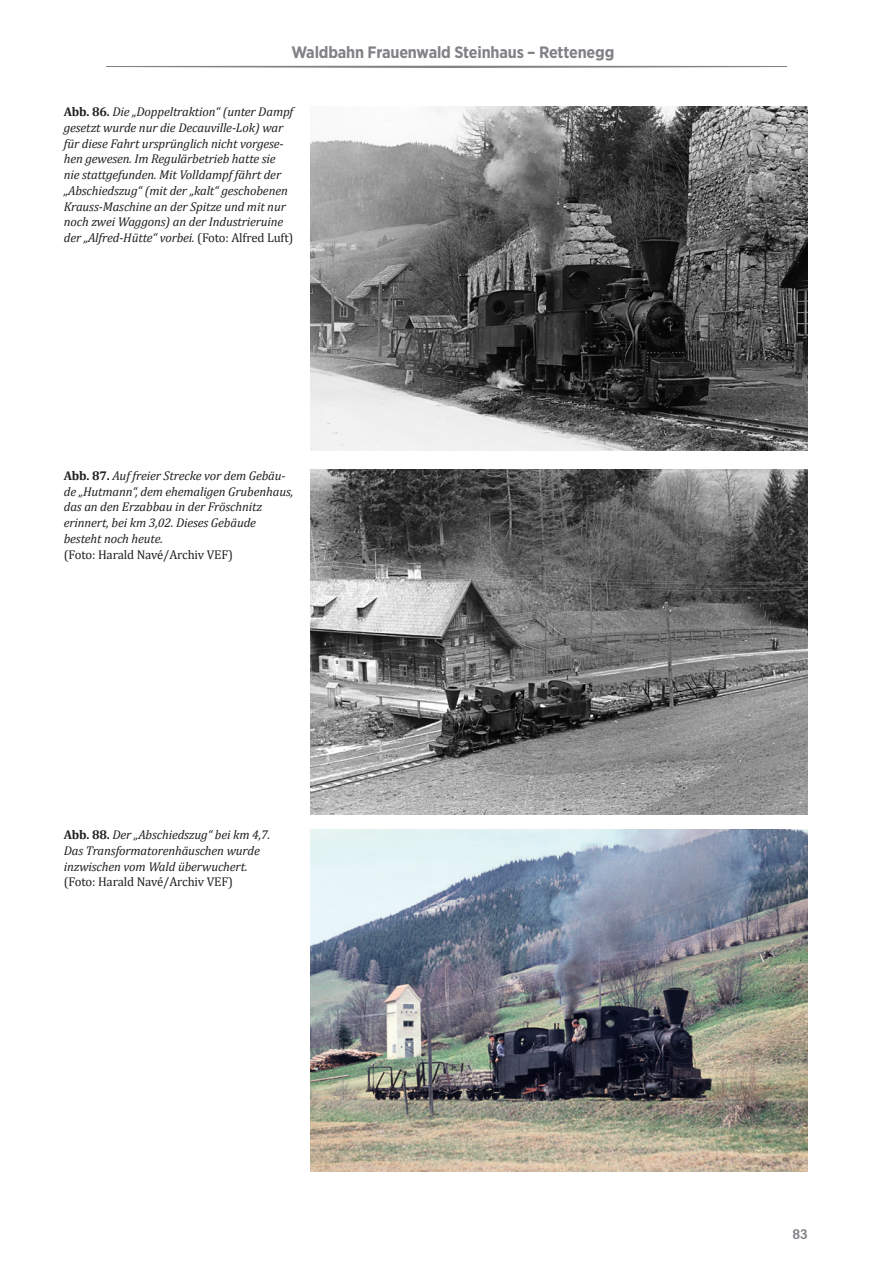
<style>
.page{position:relative;width:893px;height:1263px;background:#fff}
.page>*{position:absolute;margin:0;border:0;box-sizing:border-box;transform-origin:0 0}
.t1{font:700 16.5px "Gotham Narrow";letter-spacing:-.01em;color:#808285}
.t2{font:700 15px "Corporate E";color:#808285}
.t3{font:italic 12.75px/15.8px "Cambria";letter-spacing:-.01em;color:#231f20}
.t4{font:12.75px "Cambria";letter-spacing:-.01em;color:#231f20}
.s1{font-weight:700;font-style:normal}
.s2{font-style:normal}
</style>
<div class="page">
<div style="left:106px;top:66px;width:681px;height:2px;background:#808285;border:2px solid #fff"></div>
<img style="left:310px;top:106px;width:498px;height:345px">
<img style="left:310px;top:470px;width:498px;height:344px">
<img style="left:310px;top:829px;width:498px;height:342px">
<p class="t1" style="left:291px;top:41px;width:324px">Waldbahn Frauenwald Steinhaus – Rettenegg</p>
<p class="t3" style="left:64px;top:103px;width:231px"><span class="s1">Abb. 86.</span> Die „Doppeltraktion“ (unter Dampf gesetzt wurde nur die Decauville-Lok) war für diese Fahrt ursprünglich nicht vorgese&shy;hen gewesen. Im Regulärbetrieb hatte sie nie stattgefunden. Mit Volldampf fährt der „Abschiedszug“ (mit der „kalt“ geschobenen Krauss-Maschine an der Spitze und mit nur noch zwei Waggons) an der Industrieruine der „Alfred-Hütte“ vorbei. <span class="s2">(Foto: Alfred Luft)</span></p>
<p class="t3" style="left:64px;top:467px;width:231px"><span class="s1">Abb. 87.</span> Auf freier Strecke vor dem Gebäu&shy;de „Hutmann“, dem ehemaligen Grubenhaus, das an den Erzabbau in der Fröschnitz erinnert, bei km 3,02. Dieses Gebäude besteht noch heute.</p>
<p class="t4" style="left:64px;top:547px;width:171px">(Foto: Harald Navé/Archiv VEF)</p>
<p class="t3" style="left:64px;top:826px;width:208px"><span class="s1">Abb. 88.</span> Der „Abschiedszug“ bei km 4,7.<br>Das Transformatorenhäuschen wurde inzwischen vom Wald überwuchert.</p>
<p class="t4" style="left:64px;top:874px;width:171px">(Foto: Harald Navé/Archiv VEF)</p>
<p class="t2" style="left:792px;top:1226px;width:17px">83</p>
</div>
